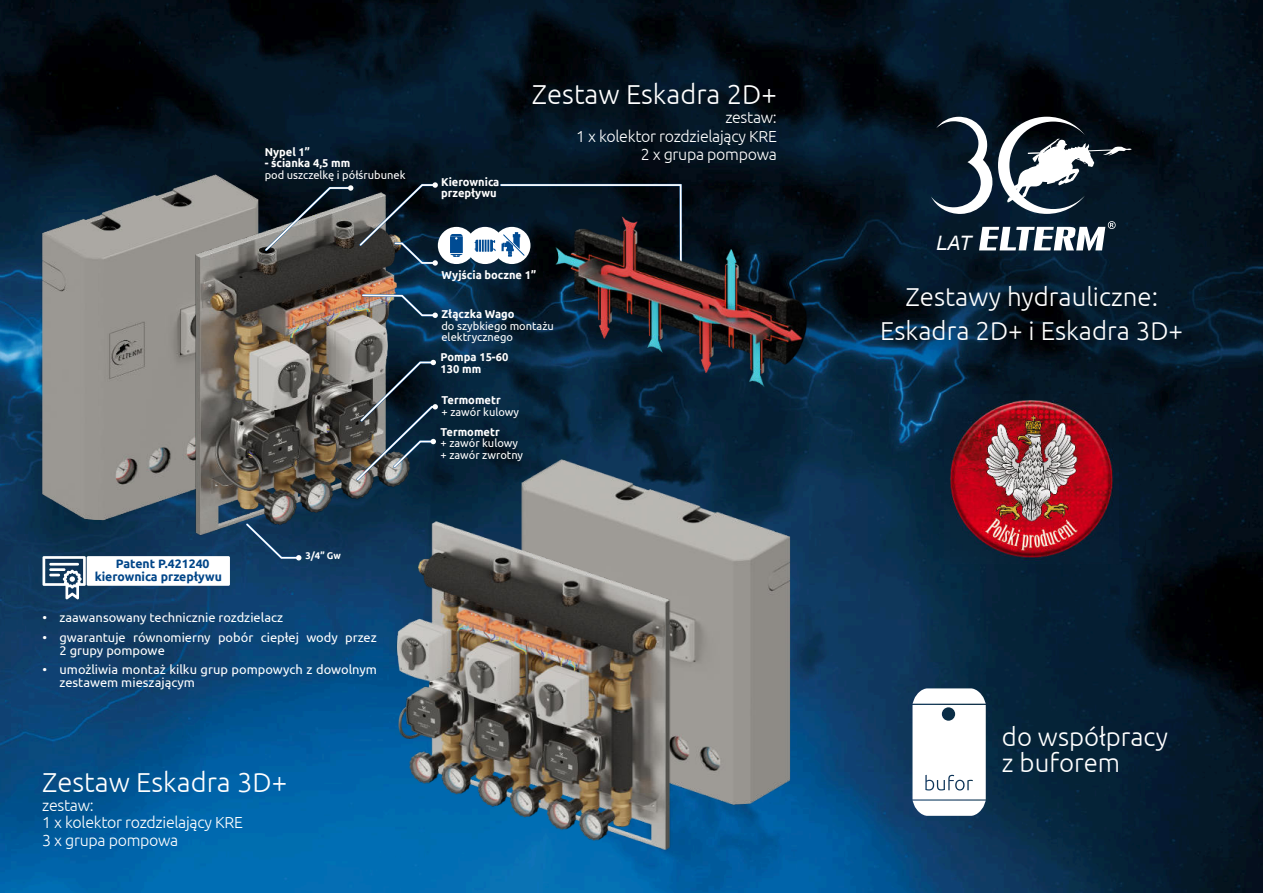
<style>
.page{position:relative;width:1263px;height:893px;background:#fff}
.page>*{position:absolute;margin:0;border:0;box-sizing:border-box;transform-origin:0 0}
.t1{font:300 27.45px "Ubuntu";color:#fff}
.t2{font:300 25.8px/33.8px "Ubuntu";color:#fff;text-align:center}
.t3{font:italic 19.95px "Arial";color:#fff}
.t4{font:300 15.9px/18.8px "Ubuntu";letter-spacing:-.02em;color:#fff;text-align:right}
.t5{font:12.9px/13.2px "Ubuntu";color:#fff}
.t6{font:700 12.3px "Ubuntu";color:#004588}
.t7{font:700 11.4px/11.7px "Ubuntu";color:#fff}
.t8{font:11.4px/11.7px "Ubuntu";color:#fff}
.t9{font:700 9.75px "Ubuntu";color:#fff}
</style>
<div class="page">
<img style="left:0;top:0;width:1263px;height:893px">
<img style="left:515px;top:458px;width:278px;height:352px">
<img style="left:388px;top:517px;width:286px;height:363px">
<img style="left:26px;top:171px;width:251px;height:351px">
<img style="left:174px;top:188px;width:250px;height:351px">
<svg style="left:244px;top:521px;width:57px;height:39px;background:#1d4366"></svg>
<svg style="left:354px;top:360px;width:84px;height:123px;background:#3d4950"></svg>
<svg style="left:263px;top:182px;width:421px;height:136px;background:#353f47"></svg>
<svg style="left:43px;top:556px;width:43px;height:43px"></svg>
<div style="left:87px;top:556px;width:143px;height:30px;background:#fff"></div>
<img style="left:553px;top:214px;width:258px;height:174px">
<img style="left:945px;top:394px;width:173px;height:170px">
<svg style="left:979px;top:221px;width:137px;height:29px"></svg>
<svg style="left:931px;top:116px;width:201px;height:98px"></svg>
<svg style="left:912px;top:688px;width:74px;height:128px"></svg>
<p class="t7" style="left:265px;top:146px;width:47px">Nypel 1”</p>
<p class="t7" style="left:265px;top:158px;width:87px">- ścianka 4,5 mm</p>
<p class="t8" style="left:265px;top:170px;width:142px">pod uszczelkę i półśrubunek</p>
<p class="t7" style="left:441px;top:176px;width:60px">Kierownica przepływu</p>
<h1 class="t1" style="left:532px;top:83px;width:246px">Zestaw Eskadra 2D+</h1>
<p class="t4" style="left:576px;top:109px;width:202px">zestaw:<br>1 x kolektor rozdzielający KRE<br>2 x grupa pompowa</p>
<p class="t7" style="left:442px;top:270px;width:96px">Wyjścia boczne 1”</p>
<p class="t7" style="left:441px;top:309px;width:75px">Złączka Wago</p>
<p class="t8" style="left:441px;top:320px;width:114px">do szybkiego montażu elektrycznego</p>
<p class="t7" style="left:441px;top:352px;width:69px">Pompa 15-60<br>130 mm</p>
<p class="t7" style="left:442px;top:395px;width:61px">Termometr</p>
<p class="t8" style="left:442px;top:407px;width:79px">+ zawór kulowy</p>
<p class="t7" style="left:441px;top:426px;width:61px">Termometr</p>
<p class="t8" style="left:441px;top:438px;width:84px">+ zawór kulowy + zawór zwrotny</p>
<p class="t6" style="left:116px;top:558px;width:95px">Patent P.421240</p>
<p class="t6" style="left:95px;top:572px;width:129px">kierownica przepływu</p>
<p class="t9" style="left:305px;top:551px;width:37px">3/4” Gw</p>
<p class="t5" style="left:43px;top:612px;width:242px">• zaawansowany technicznie rozdzielacz</p>
<p class="t5" style="left:60px;top:631px;width:319px;text-indent:-17px">• gwarantuje równomierny pobór ciepłej wody przez<br>2 grupy pompowe</p>
<p class="t5" style="left:60px;top:664px;width:319px;text-indent:-17px">• umożliwia montaż kilku grup pompowych z dowolnym zestawem mieszającym</p>
<h1 class="t1" style="left:42px;top:771px;width:246px">Zestaw Eskadra 3D+</h1>
<p class="t4" style="left:42px;top:798px;width:202px;line-height:16.4px;text-align:left">zestaw:<br>1 x kolektor rozdzielający KRE</p>
<p class="t4" style="left:42px;top:832px;width:138px">3 x grupa pompowa</p>
<h3 class="t3" style="left:936px;top:236px;width:37px">LAT</h3>
<h2 class="t2" style="left:880px;top:282px;width:304px">Zestawy hydrauliczne:<br>Eskadra 2D+ i Eskadra 3D+</h2>
<h2 class="t2" style="left:1002px;top:725px;width:168px;line-height:26.5px;text-align:left">do współpracy z buforem</h2>
</div>
